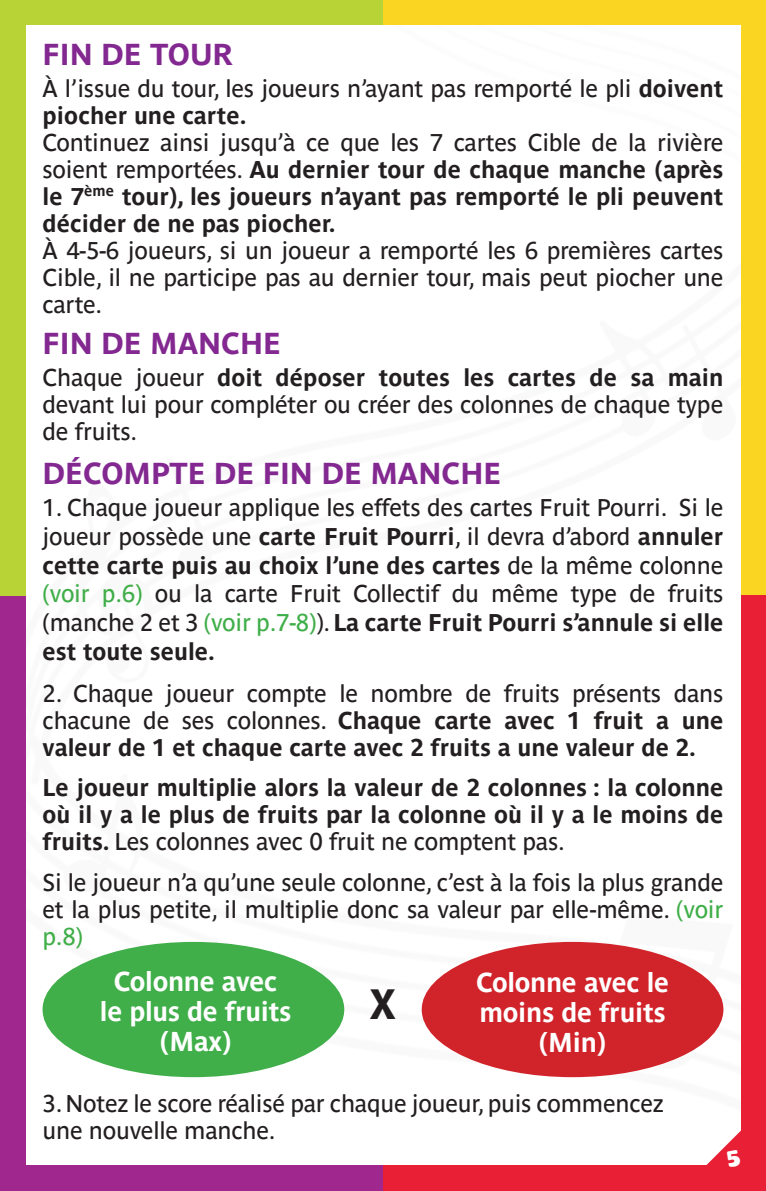
<style>
.page{position:relative;width:766px;height:1191px;background:#fff}
.page>*{position:absolute;margin:0;border:0;box-sizing:border-box;transform-origin:0 0}
.t1{font:700 42px "Parisine Std";color:#231f20}
.t2{font:700 30px "Parisine Std";color:#822890}
.t3{font:700 27px/30px "Parisine Std";letter-spacing:-.01em;color:#fff;text-align:center}
.t4{font:24px/27px "Parisine Std";letter-spacing:-.01em;color:#231f20;text-align:justify}
.t5{font:700 24px/27px "Parisine Std";color:#231f20;text-align:justify}
.t6{font:21px "Marvin Round";color:#fff}
.s1{font-weight:700}
.s2{font-weight:400}
.s3{color:#40ae49}
</style>
<div class="page">
<div style="left:383px;top:0;width:382px;height:595px;background:#fad622"></div>
<div style="left:0;top:595px;width:383px;height:596px;background:#9f278d"></div>
<div style="left:0;top:0;width:383px;height:595px;background:#b7d336"></div>
<div style="left:383px;top:595px;width:382px;height:596px;background:#e91f36"></div>
<div style="left:26px;top:25px;width:714px;height:1140px;background:#fff"></div>
<svg style="left:703px;top:1130px;width:38px;height:35px"></svg>
<div style="left:43px;top:942px;width:301px;height:135px;background:#40ae49;border-radius:50%"></div>
<div style="left:421px;top:942px;width:302px;height:135px;background:#d1232a;border-radius:50%"></div>
<p class="t2" style="left:43px;top:37px;width:192px">FIN DE TOUR</p>
<p class="t4" style="left:43px;top:75px;width:682px">À l’issue du tour, les joueurs n’ayant pas remporté le pli <span class="s1">doivent piocher une carte.</span></p>
<p class="t5" style="left:43px;top:129px;width:682px"><span class="s2">Continuez ainsi jusqu’à ce que les 7 cartes Cible de la rivière soient remportées.</span> Au dernier tour de chaque manche (après le 7<sup>ème</sup> tour), les joueurs n’ayant pas remporté le pli peuvent décider de ne pas piocher.</p>
<p class="t4" style="left:43px;top:237px;width:682px">À 4-5-6 joueurs, si un joueur a remporté les 6 premières cartes Cible, il ne participe pas au dernier tour, mais peut piocher une carte.</p>
<p class="t2" style="left:43px;top:326px;width:240px">FIN DE MANCHE</p>
<p class="t4" style="left:43px;top:364px;width:682px">Chaque joueur <span class="s1">doit déposer toutes les cartes de sa main </span>devant lui pour compléter ou créer des colonnes de chaque type de fruits.</p>
<p class="t2" style="left:43px;top:456px;width:460px">DÉCOMPTE DE FIN DE MANCHE</p>
<p class="t4" style="left:43px;top:493px;width:682px;line-height:28.8px">1. Chaque joueur applique les effets des cartes Fruit Pourri. Si le joueur possède une <span class="s1">carte Fruit Pourri</span>, il devra d’abord <span class="s1">annuler cette carte puis au choix l’une des cartes</span> de la même colonne <span class="s3">(voir p.6)</span> ou la carte Fruit Collectif du même type de fruits (manche 2 et 3 <span class="s3">(voir p.7-8)</span>). <span class="s1">La carte Fruit Pourri s’annule si elle est toute seule.</span></p>
<p class="t5" style="left:43px;top:679px;width:682px"><span class="s2">2. Chaque joueur compte le nombre de fruits présents dans chacune de ses colonnes.</span> Chaque carte avec 1 fruit a une valeur de 1 et chaque carte avec 2 fruits a une valeur de 2.</p>
<p class="t5" style="left:43px;top:774px;width:682px">Le joueur multiplie alors la valeur de 2 colonnes : la colonne où il y a le plus de fruits par la colonne où il y a le moins de fruits. <span class="s2">Les colonnes avec 0 fruit ne comptent pas.</span></p>
<p class="t4" style="left:43px;top:869px;width:682px">Si le joueur n’a qu’une seule colonne, c’est à la fois la plus grande et la plus petite, il multiplie donc sa valeur par elle-même. <span class="s3">(voir p.8)</span></p>
<p class="t3" style="left:100px;top:965px;width:193px">Colonne avec le plus de fruits (Max)</p>
<p class="t3" style="left:476px;top:967px;width:194px">Colonne avec le moins de fruits (Min)</p>
<h1 class="t1" style="left:370px;top:980px;width:27px">X</h1>
<p class="t4" style="left:43px;top:1089px;width:622px">3. Notez le score réalisé par chaque joueur, puis commencez une nouvelle manche.</p>
<p class="t6" style="left:726px;top:1146px;width:16px">5</p>
</div>
